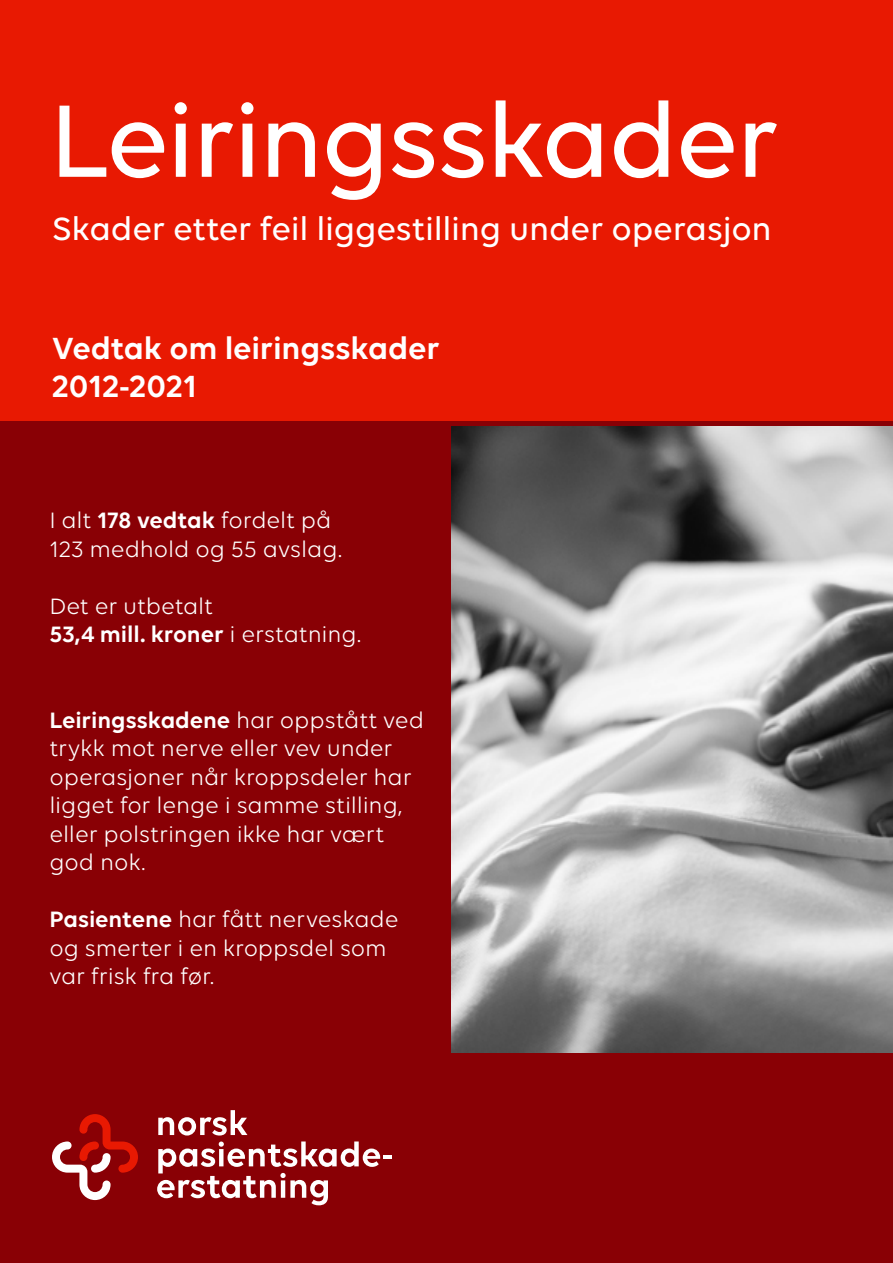
<style>
.page{position:relative;width:893px;height:1263px;background:#fff}
.page>*{position:absolute;margin:0;border:0;box-sizing:border-box;transform-origin:0 0}
.t1{font:500 111px "Volte";letter-spacing:-.02em;color:#fff}
.t2{font:500 34.65px "Volte";letter-spacing:-.005em;color:#fff}
.t3{font:600 33px/37.5px "Volte";letter-spacing:-.005em;color:#fff}
.t4{font:24px/28.5px "Volte";letter-spacing:-.005em;color:#fff}
.s1{font-weight:600}
</style>
<div class="page">
<div style="left:0;top:421px;width:893px;height:210px;background:#890005"></div>
<div style="left:0;top:631px;width:446px;height:221px;background:#890005"></div>
<div style="left:446px;top:0;width:447px;height:210px;background:#e81902"></div>
<div style="left:0;top:842px;width:893px;height:210px;background:#890005"></div>
<div style="left:0;top:210px;width:893px;height:211px;background:#e81902"></div>
<div style="left:0;top:1052px;width:893px;height:211px;background:#890005"></div>
<div style="left:0;top:0;width:446px;height:210px;background:#e81902"></div>
<svg style="left:52px;top:1114px;width:86px;height:86px"></svg>
<svg style="left:158px;top:1110px;width:89px;height:25px"></svg>
<svg style="left:157px;top:1141px;width:235px;height:64px"></svg>
<img style="left:451px;top:427px;width:442px;height:625px">
<h1 class="t1" style="left:49px;top:76px;width:731px">Leiringsskader</h1>
<h2 class="t2" style="left:52px;top:209px;width:721px">Skader etter feil liggestilling under operasjon</h2>
<h3 class="t3" style="left:52px;top:329px;width:389px">Vedtak om leiringsskader<br>2012-2021</h3>
<p class="t4" style="left:49px;top:506px;width:294px">I alt <span class="s1">178 vedtak</span> fordelt på<br>123 medhold og 55 avslag.</p>
<p class="t4" style="left:49px;top:591px;width:313px">Det er utbetalt<br><span class="s1">53,4 mill. kroner</span> i erstatning.</p>
<p class="t4" style="left:49px;top:705px;width:376px"><span class="s1">Leiringsskadene</span> har oppstått ved trykk mot nerve eller vev under operasjoner når kroppsdeler har ligget for lenge i samme stilling, eller polstringen ikke har vært god nok.</p>
<p class="t4" style="left:49px;top:905px;width:351px"><span class="s1">Pasientene</span> har fått nerveskade og smerter i en kroppsdel som var frisk fra før.</p>
</div>
